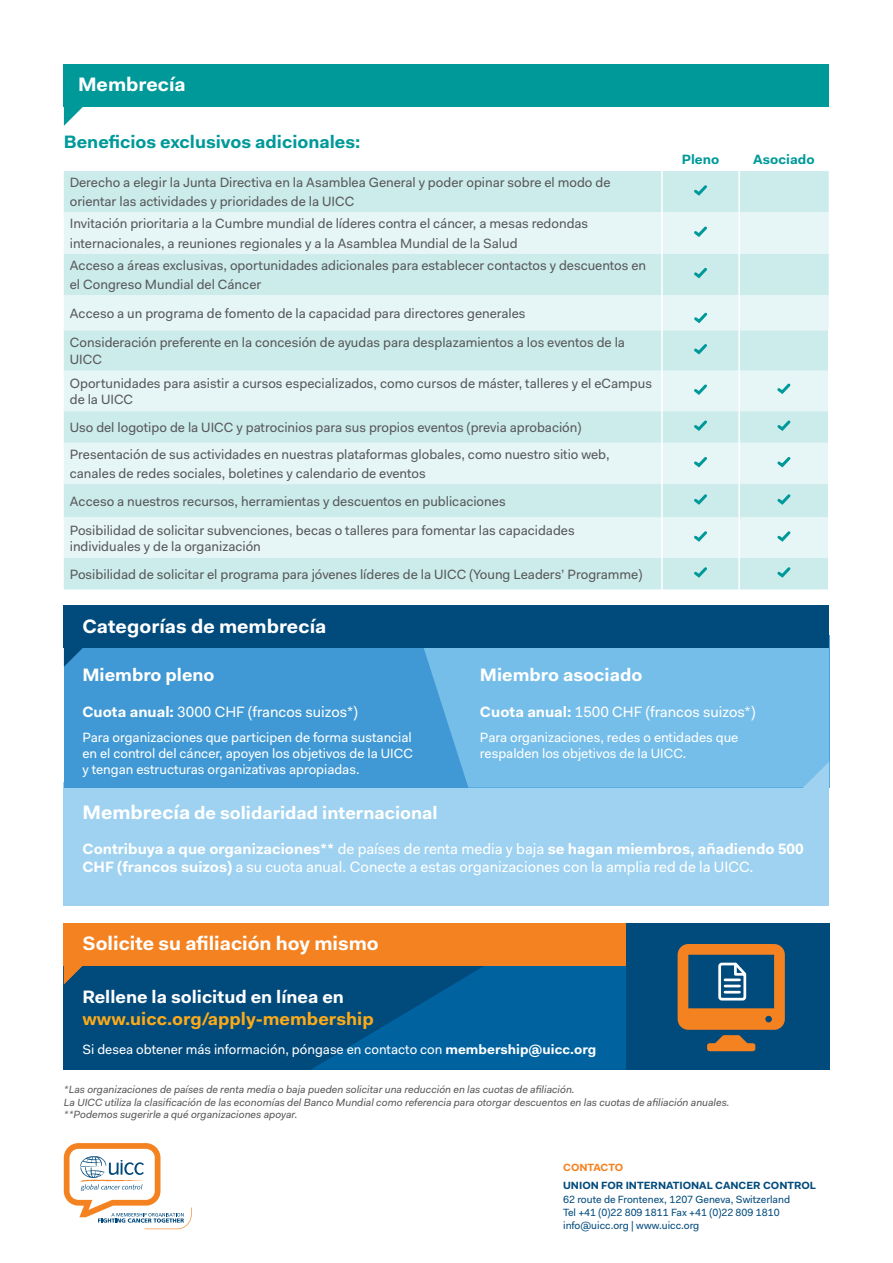
<style>
.page{position:relative;width:893px;height:1263px;background:#fff}
.page>*{position:absolute;margin:0;border:0;box-sizing:border-box;transform-origin:0 0}
.t1{font:700 19.5px "Fakt Pro";color:#fff}
.t2{font:700 18px "Fakt Pro";color:#fff}
.t3{font:700 18px "Fakt Pro";color:#00999a}
.t4{font:700 18px "Fakt Pro";color:#fbaa19}
.t5{font:15px/18px "Fakt Pro";color:#fff}
.t6{font:13.5px/19.2px "Fakt Pro";color:#58595b}
.t7{font:13.5px/16.2px "Fakt Pro";color:#fff;text-align:justify}
.t8{font:700 13.5px "Fakt Pro";color:#00999a}
.t9{font:italic 10.5px/12.6px "Fakt Pro";color:#58595b}
.t10{font:10.5px/13.2px "Fakt Pro";color:#004a7c}
.t11{font:700 10.5px "Fakt Pro";color:#004a7c}
.t12{font:700 10.5px "Fakt Pro";color:#f58220}
.s1{font-weight:700}
.s2{font-size:19.5px}
</style>
<div class="page">
<div style="left:64px;top:782px;width:765px;height:124px;background:#9ed2f0"></div>
<div style="left:64px;top:635px;width:765px;height:152px;background:#4099d4"></div>
<svg style="left:420px;top:647px;width:409px;height:140px;background:#70bae6"></svg>
<div style="left:64px;top:605px;width:765px;height:42px;background:#004a7c"></div>
<svg style="left:64px;top:647px;width:27px;height:20px"></svg>
<svg style="left:802px;top:761px;width:27px;height:27px"></svg>
<div style="left:64px;top:959px;width:562px;height:111px;background:#004a7c"></div>
<svg style="left:310px;top:965px;width:316px;height:105px"></svg>
<div style="left:64px;top:923px;width:562px;height:42px;background:#f58220"></div>
<svg style="left:64px;top:965px;width:27px;height:20px"></svg>
<div style="left:626px;top:923px;width:203px;height:147px;background:#004a7c"></div>
<svg style="left:678px;top:944px;width:107px;height:107px"></svg>
<div style="left:64px;top:171px;width:765px;height:418px;background:#ccebeb"></div>
<svg style="left:64px;top:212px;width:765px;height:346px;background:#dbf0f0"></svg>
<hr style="left:661px;top:171px;width:2px;height:41px;background:#fff">
<hr style="left:738px;top:171px;width:2px;height:41px;background:#fff">
<hr style="left:661px;top:212px;width:2px;height:42px;background:#fff">
<hr style="left:738px;top:212px;width:2px;height:42px;background:#fff">
<hr style="left:661px;top:254px;width:2px;height:41px;background:#fff">
<hr style="left:738px;top:254px;width:2px;height:41px;background:#fff">
<hr style="left:661px;top:295px;width:2px;height:35px;background:#fff">
<hr style="left:738px;top:295px;width:2px;height:35px;background:#fff">
<hr style="left:661px;top:330px;width:2px;height:41px;background:#fff">
<hr style="left:738px;top:330px;width:2px;height:41px;background:#fff">
<hr style="left:828px;top:330px;width:1px;height:41px;background:#fff">
<hr style="left:661px;top:371px;width:2px;height:40px;background:#fff">
<hr style="left:738px;top:371px;width:2px;height:40px;background:#fff">
<hr style="left:828px;top:371px;width:1px;height:40px;background:#fff">
<hr style="left:661px;top:411px;width:2px;height:32px;background:#fff">
<hr style="left:738px;top:411px;width:2px;height:32px;background:#fff">
<hr style="left:828px;top:411px;width:1px;height:32px;background:#fff">
<hr style="left:661px;top:443px;width:2px;height:41px;background:#fff">
<hr style="left:738px;top:443px;width:2px;height:41px;background:#fff">
<hr style="left:828px;top:443px;width:1px;height:41px;background:#fff">
<hr style="left:661px;top:484px;width:2px;height:33px;background:#fff">
<hr style="left:738px;top:484px;width:2px;height:33px;background:#fff">
<hr style="left:828px;top:484px;width:1px;height:33px;background:#fff">
<hr style="left:661px;top:517px;width:2px;height:41px;background:#fff">
<hr style="left:738px;top:517px;width:2px;height:41px;background:#fff">
<hr style="left:828px;top:517px;width:1px;height:41px;background:#fff">
<hr style="left:661px;top:558px;width:2px;height:31px;background:#fff">
<hr style="left:738px;top:558px;width:2px;height:31px;background:#fff">
<hr style="left:828px;top:558px;width:1px;height:31px;background:#fff">
<svg style="left:691px;top:182px;width:19px;height:16px"></svg>
<svg style="left:691px;top:224px;width:19px;height:15px"></svg>
<svg style="left:691px;top:265px;width:19px;height:15px"></svg>
<svg style="left:691px;top:341px;width:19px;height:15px"></svg>
<svg style="left:691px;top:382px;width:19px;height:15px"></svg>
<svg style="left:691px;top:418px;width:19px;height:15px"></svg>
<svg style="left:775px;top:418px;width:18px;height:15px"></svg>
<svg style="left:691px;top:454px;width:19px;height:15px"></svg>
<svg style="left:775px;top:454px;width:18px;height:15px"></svg>
<svg style="left:691px;top:491px;width:19px;height:16px"></svg>
<svg style="left:775px;top:491px;width:18px;height:16px"></svg>
<svg style="left:691px;top:528px;width:19px;height:16px"></svg>
<svg style="left:775px;top:528px;width:18px;height:16px"></svg>
<svg style="left:691px;top:564px;width:19px;height:16px"></svg>
<svg style="left:775px;top:564px;width:18px;height:16px"></svg>
<div style="left:64px;top:64px;width:765px;height:42px;background:#00999a"></div>
<svg style="left:64px;top:106px;width:27px;height:20px"></svg>
<svg style="left:775px;top:381px;width:18px;height:15px"></svg>
<svg style="left:691px;top:310px;width:19px;height:15px"></svg>
<svg style="left:64px;top:1143px;width:128px;height:86px"></svg>
<h1 class="t1" style="left:78px;top:72px;width:109px">Membrecía</h1>
<h2 class="t3" style="left:64px;top:130px;width:298px">Beneficios exclusivos adicionales:</h2>
<p class="t6" style="left:70px;top:173px;width:542px">Derecho a elegir la Junta Directiva en la Asamblea General y poder opinar sobre el modo de orientar las actividades y prioridades de la UICC</p>
<p class="t6" style="left:70px;top:214px;width:520px">Invitación prioritaria a la Cumbre mundial de líderes contra el cáncer, a mesas redondas internacionales, a reuniones regionales y a la Asamblea Mundial de la Salud</p>
<p class="t6" style="left:70px;top:255px;width:578px">Acceso a áreas exclusivas, oportunidades adicionales para establecer contactos y descuentos en el Congreso Mundial del Cáncer</p>
<p class="t6" style="left:70px;top:303px;width:457px">Acceso a un programa de fomento de la capacidad para directores generales</p>
<p class="t6" style="left:70px;top:335px;width:557px;line-height:16.2px">Consideración preferente en la concesión de ayudas para desplazamientos a los eventos de la<br>UICC</p>
<p class="t6" style="left:70px;top:375px;width:584px;line-height:16.2px">Oportunidades para asistir a cursos especializados, como cursos de máster, talleres y el eCampus de la UICC</p>
<p class="t6" style="left:70px;top:414px;width:541px;line-height:26.8px">Uso del logotipo de la UICC y patrocinios para sus propios eventos (previa aprobación)<br>Presentación de sus actividades en nuestras plataformas globales, como nuestro sitio web,</p>
<p class="t6" style="left:70px;top:459px;width:506px;line-height:28.3px">canales de redes sociales, boletines y calendario de eventos<br>Acceso a nuestros recursos, herramientas y descuentos en publicaciones<br>Posibilidad de solicitar subvenciones, becas o talleres para fomentar las capacidades</p>
<p class="t6" style="left:70px;top:532px;width:574px;line-height:27.9px">individuales y de la organización<br>Posibilidad de solicitar el programa para jóvenes líderes de la UICC (Young Leaders’ Programme)</p>
<h1 class="t1" style="left:82px;top:613px;width:246px">Categorías de membrecía</h1>
<h2 class="t2" style="left:82px;top:662px;width:134px">Miembro pleno</h2>
<h2 class="t2" style="left:480px;top:662px;width:164px">Miembro asociado</h2>
<p class="t8" style="left:682px;top:150px;width:39px">Pleno</p>
<p class="t8" style="left:753px;top:150px;width:63px">Asociado</p>
<p class="t5" style="left:82px;top:703px;width:277px"><span class="s1">Cuota anual:</span> 3000 CHF (francos suizos*)</p>
<p class="t7" style="left:82px;top:729px;width:332px">Para organizaciones que participen de forma sustancial en el control del cáncer, apoyen los objetivos de la UICC y tengan estructuras organizativas apropiadas.</p>
<p class="t5" style="left:480px;top:703px;width:277px"><span class="s1">Cuota anual:</span> 1500 CHF (francos suizos*)</p>
<p class="t7" style="left:480px;top:729px;width:260px">Para organizaciones, redes o entidades que respalden los objetivos de la UICC.</p>
<h2 class="t2" style="left:82px;top:801px;width:357px"><span class="s2">Membrecía</span> de solidaridad internacional</h2>
<p class="t5" style="left:82px;top:840px;width:723px"><span class="s1">Contribuya a que organizaciones**</span> de países de renta media y baja <span class="s1">se hagan miembros, añadiendo 500<br>CHF (francos suizos)</span> a su cuota anual. Conecte a estas organizaciones con la amplia red de la UICC.</p>
<h1 class="t1" style="left:82px;top:930px;width:298px">Solicite su afiliación hoy mismo</h1>
<h2 class="t2" style="left:82px;top:985px;width:263px">Rellene la solicitud en línea en</h2>
<h2 class="t4" style="left:82px;top:1006px;width:293px">www.uicc.org/apply-membership</h2>
<p class="t7" style="left:82px;top:1041px;width:515px">Si desea obtener más información, póngase en contacto con <span class="s1">membership@uicc.org</span></p>
<p class="t9" style="left:64px;top:1083px;width:667px">*Las organizaciones de países de renta media o baja pueden solicitar una reducción en las cuotas de afiliación.<br>La UICC utiliza la clasificación de las economías del Banco Mundial como referencia para otorgar descuentos en las cuotas de afiliación anuales. **Podemos sugerirle a qué organizaciones apoyar.</p>
<p class="t12" style="left:563px;top:1160px;width:62px">CONTACTO</p>
<p class="t11" style="left:563px;top:1179px;width:254px">UNION FOR INTERNATIONAL CANCER CONTROL</p>
<p class="t10" style="left:563px;top:1192px;width:229px">62 route de Frontenex, 1207 Geneva, Switzerland<br>Tel +41 (0)22 809 1811 Fax +41 (0)22 809 1810 info@uicc.org | www.uicc.org</p>
</div>
